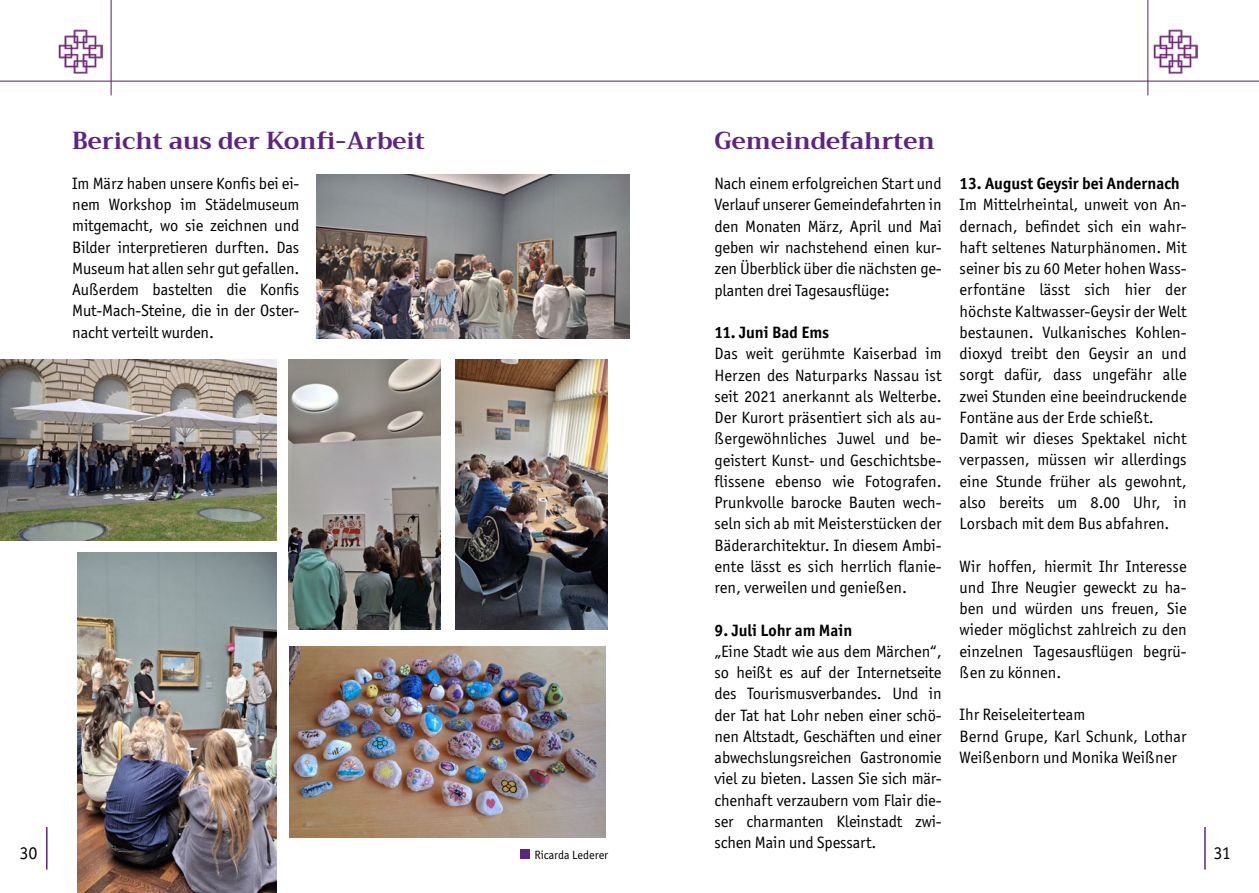
<style>
.page{position:relative;width:1259px;height:893px;background:#fff}
.page>*{position:absolute;margin:0;border:0;box-sizing:border-box;transform-origin:0 0}
.t1{font:700 24px "Trirong";color:#5e2483}
.t2{font:18px "Officina Sans ITC Std";color:#000}
.t3{font:16.5px/21.3px "Officina Sans ITC Std";color:#000;text-align:justify}
.t4{font:700 16.5px "Officina Sans ITC Std";color:#000}
.t5{font:12px "Officina Sans ITC Std";color:#000}
</style>
<div class="page">
<hr style="left:0;top:81px;width:1259px;height:1px;background:#5e2483">
<hr style="left:111px;top:0;width:1px;height:95px;background:#5e2483">
<hr style="left:1147px;top:0;width:1px;height:95px;background:#5e2483">
<img style="left:1153px;top:30px;width:44px;height:43px">
<img style="left:59px;top:30px;width:43px;height:43px">
<hr style="left:46px;top:827px;width:2px;height:43px;background:#5e2483">
<hr style="left:1204px;top:827px;width:1px;height:43px;background:#5e2483">
<img style="left:317px;top:174px;width:312px;height:164px">
<img style="left:0;top:359px;width:276px;height:181px">
<img style="left:288px;top:359px;width:152px;height:270px">
<img style="left:455px;top:359px;width:152px;height:270px">
<img style="left:77px;top:552px;width:199px;height:341px">
<img style="left:289px;top:646px;width:316px;height:192px">
<div style="left:520px;top:850px;width:9px;height:9px;background:#5e2483"></div>
<h1 class="t1" style="left:72px;top:121px;width:354px">Bericht aus der Konfi-Arbeit</h1>
<h1 class="t1" style="left:714px;top:121px;width:222px">Gemeindefahrten</h1>
<p class="t3" style="left:72px;top:173px;width:229px">Im März haben unsere Konfis bei ei&shy;nem Workshop im Städelmuseum mitgemacht, wo sie zeichnen und Bilder interpretieren durften. Das Museum hat allen sehr gut gefallen.<br>Außerdem bastelten die Konfis Mut-Mach-Steine, die in der Oster&shy;nacht verteilt wurden.</p>
<p class="t4" style="left:959px;top:173px;width:222px">13. August Geysir bei Andernach</p>
<p class="t3" style="left:959px;top:194px;width:229px;text-align:left">Im Mittelrheintal, unweit von An&shy;dernach, befindet sich ein wahr&shy;haft seltenes Naturphänomen. Mit seiner bis zu 60 Meter hohen Wass&shy;erfontäne lässt sich hier der höchste Kaltwasser-Geysir der Welt bestaunen. Vulkanisches Kohlen&shy;dioxyd treibt den Geysir an und sorgt dafür, dass ungefähr alle zwei Stunden eine beeindruckende<br>Fontäne aus der Erde schießt.<br>Damit wir dieses Spektakel nicht verpassen, müssen wir allerdings eine Stunde früher als gewohnt, also bereits um 8.00 Uhr, in<br>Lorsbach mit dem Bus abfahren.</p>
<p class="t3" style="left:959px;top:555px;width:229px">Wir hoffen, hiermit Ihr Interesse und Ihre Neugier geweckt zu ha&shy;ben und würden uns freuen, Sie wieder möglichst zahlreich zu den einzelnen Tagesausflügen begrü&shy;ßen zu können.</p>
<p class="t3" style="left:959px;top:704px;width:228px;text-align:left">Ihr Reiseleiterteam<br>Bernd Grupe, Karl Schunk, Lothar<br>Weißenborn und Monika Weißner</p>
<p class="t3" style="left:714px;top:173px;width:229px">Nach einem erfolgreichen Start und Verlauf unserer Gemeindefahrten in den Monaten März, April und Mai geben wir nachstehend einen kur&shy;zen Überblick über die nächsten ge&shy;planten drei Tagesausflüge:</p>
<p class="t4" style="left:714px;top:322px;width:116px">11. Juni Bad Ems</p>
<p class="t3" style="left:714px;top:343px;width:229px">Das weit gerühmte Kaiserbad im Herzen des Naturparks Nassau ist seit 2021 anerkannt als Welterbe.<br>Der Kurort präsentiert sich als au&shy;ßergewöhnliches Juwel und be&shy;geistert Kunst- und Geschichtsbe&shy;flissene ebenso wie Fotografen.<br>Prunkvolle barocke Bauten wech&shy;seln sich ab mit Meisterstücken der Bäderarchitektur. In diesem Ambi&shy;ente lässt es sich herrlich flanie&shy;ren, verweilen und genießen.</p>
<p class="t4" style="left:714px;top:620px;width:139px">9. Juli Lohr am Main</p>
<p class="t3" style="left:714px;top:640px;width:229px">„Eine Stadt wie aus dem Märchen“, so heißt es auf der Internetseite des Tourismusverbandes. Und in der Tat hat Lohr neben einer schö&shy;nen Altstadt, Geschäften und einer abwechslungsreichen Gastronomie viel zu bieten. Lassen Sie sich mär&shy;chenhaft verzaubern vom Flair die&shy;ser charmanten Kleinstadt zwi&shy;schen Main und Spessart.</p>
<p class="t2" style="left:19px;top:842px;width:19px">30</p>
<p class="t2" style="left:1213px;top:842px;width:19px">31</p>
<p class="t5" style="left:534px;top:848px;width:75px">Ricarda Lederer</p>
</div>
